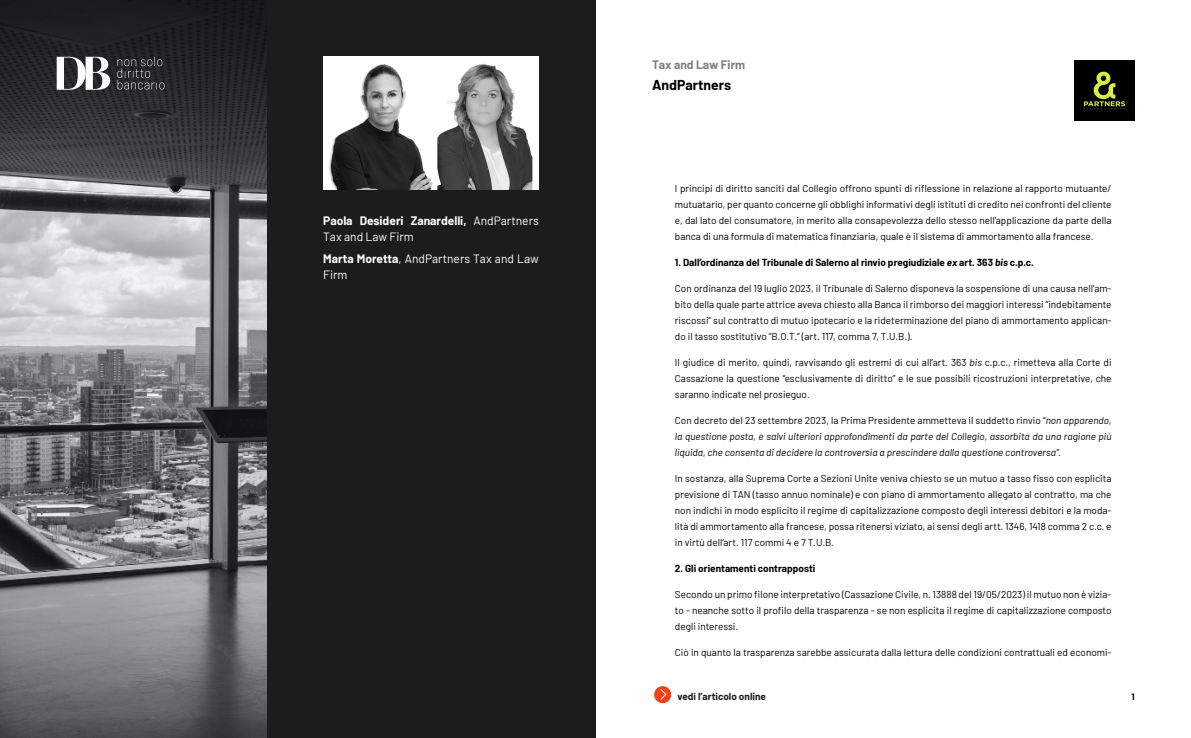
<style>
.page{position:relative;width:1191px;height:738px;background:#fff}
.page>*{position:absolute;margin:0;border:0;box-sizing:border-box;transform-origin:0 0}
.t1{font:700 14px "Barlow";color:#000}
.t2{font:700 12px/16px "Barlow";color:#fff}
.t3{font:12px/16px "Barlow";color:#fff}
.t4{font:700 12px "Barlow";color:#808080}
.t5{font:10px/16px "Barlow";color:#000;text-align:justify}
.t6{font:italic 10px/16px "Barlow";color:#000;text-align:justify}
.t7{font:700 10px "Barlow";color:#000}
.t8{font:700 10px "Barlow";color:#1c1c1c}
.t9{font:700 9px "Barlow";color:#000}
.s1{font-weight:400}
.s2{font-weight:700}
.s3{font-style:italic}
.s4{font-style:normal}
</style>
<div class="page">
<svg style="left:654px;top:686px;width:18px;height:17px"></svg>
<img style="left:1074px;top:61px;width:60px;height:59px">
<img style="left:0;top:0;width:266px;height:737px">
<div style="left:266px;top:0;width:329px;height:737px;background:#1c1c1c"></div>
<img style="left:323px;top:57px;width:216px;height:132px">
<svg style="left:117px;top:57px;width:47px;height:32px"></svg>
<svg style="left:57px;top:57px;width:53px;height:33px"></svg>
<p class="t2" style="left:323px;top:211px;width:217px">Paola Desideri Zanardelli, <span class="s1">AndPartners<br>Tax and Law Firm</span></p>
<p class="t3" style="left:323px;top:249px;width:217px"><span class="s2">Marta Moretta</span>, AndPartners Tax and Law<br>Firm</p>
<p class="t4" style="left:652px;top:55px;width:95px">Tax and Law Firm</p>
<h1 class="t1" style="left:652px;top:75px;width:80px">AndPartners</h1>
<p class="t5" style="left:675px;top:179px;width:438px">I principi di diritto sanciti dal Collegio offrono spunti di riflessione in relazione al rapporto mutuante/ mutuatario, per quanto concerne gli obblighi informativi degli istituti di credito nei confronti del cliente e, dal lato del consumatore, in merito alla consapevolezza dello stesso nell’applicazione da parte della banca di una formula di matematica finanziaria, quale è il sistema di ammortamento alla francese.</p>
<p class="t7" style="left:675px;top:255px;width:360px">1. Dall’ordinanza del Tribunale di Salerno al rinvio pregiudiziale <span class="s3">ex</span> art. 363 <span class="s3">bis</span> c.p.c.</p>
<p class="t5" style="left:675px;top:279px;width:438px">Con ordinanza del 19 luglio 2023, il Tribunale di Salerno disponeva la sospensione di una causa nell’am&shy;bito della quale parte attrice aveva chiesto alla Banca il rimborso dei maggiori interessi “indebitamente riscossi” sul contratto di mutuo ipotecario e la rideterminazione del piano di ammortamento applican&shy;do il tasso sostitutivo “B.O.T.” (art. 117, comma 7, T.U.B.).</p>
<p class="t5" style="left:675px;top:353px;width:438px">Il giudice di merito, quindi, ravvisando gli estremi di cui all’art. 363 <span class="s3">bis</span> c.p.c., rimetteva alla Corte di Cassazione la questione “esclusivamente di diritto” e le sue possibili ricostruzioni interpretative, che saranno indicate nel prosieguo.</p>
<p class="t6" style="left:675px;top:411px;width:438px"><span class="s4">Con decreto del 23 settembre 2023, la Prima Presidente ammetteva il suddetto rinvio “</span>non apparendo, la questione posta, e salvi ulteriori approfondimenti da parte del Collegio, assorbita da una ragione più liquida, che consenta di decidere la controversia a prescindere dalla questione controversa”.</p>
<p class="t5" style="left:675px;top:469px;width:438px">In sostanza, alla Suprema Corte a Sezioni Unite veniva chiesto se un mutuo a tasso fisso con esplicita previsione di TAN (tasso annuo nominale) e con piano di ammortamento allegato al contratto, ma che non indichi in modo esplicito il regime di capitalizzazione composto degli interessi debitori e la moda&shy;lità di ammortamento alla francese, possa ritenersi viziato, ai sensi degli artt. 1346, 1418 comma 2 c.c. e in virtù dell’art. 117 commi 4 e 7 T.U.B.</p>
<p class="t7" style="left:675px;top:560px;width:142px">2. Gli orientamenti contrapposti</p>
<p class="t5" style="left:675px;top:585px;width:438px">Secondo un primo filone interpretativo (Cassazione Civile, n. 13888 del 19/05/2023) il mutuo non è vizia&shy;to - neanche sotto il profilo della trasparenza - se non esplicita il regime di capitalizzazione composto degli interessi.</p>
<p class="t5" style="left:675px;top:643px;width:438px">Ciò in quanto la trasparenza sarebbe assicurata dalla lettura delle condizioni contrattuali ed economi-</p>
<p class="t8" style="left:677px;top:688px;width:90px">vedi l’articolo online</p>
<p class="t9" style="left:1131px;top:689px;width:5px">1</p>
</div>
